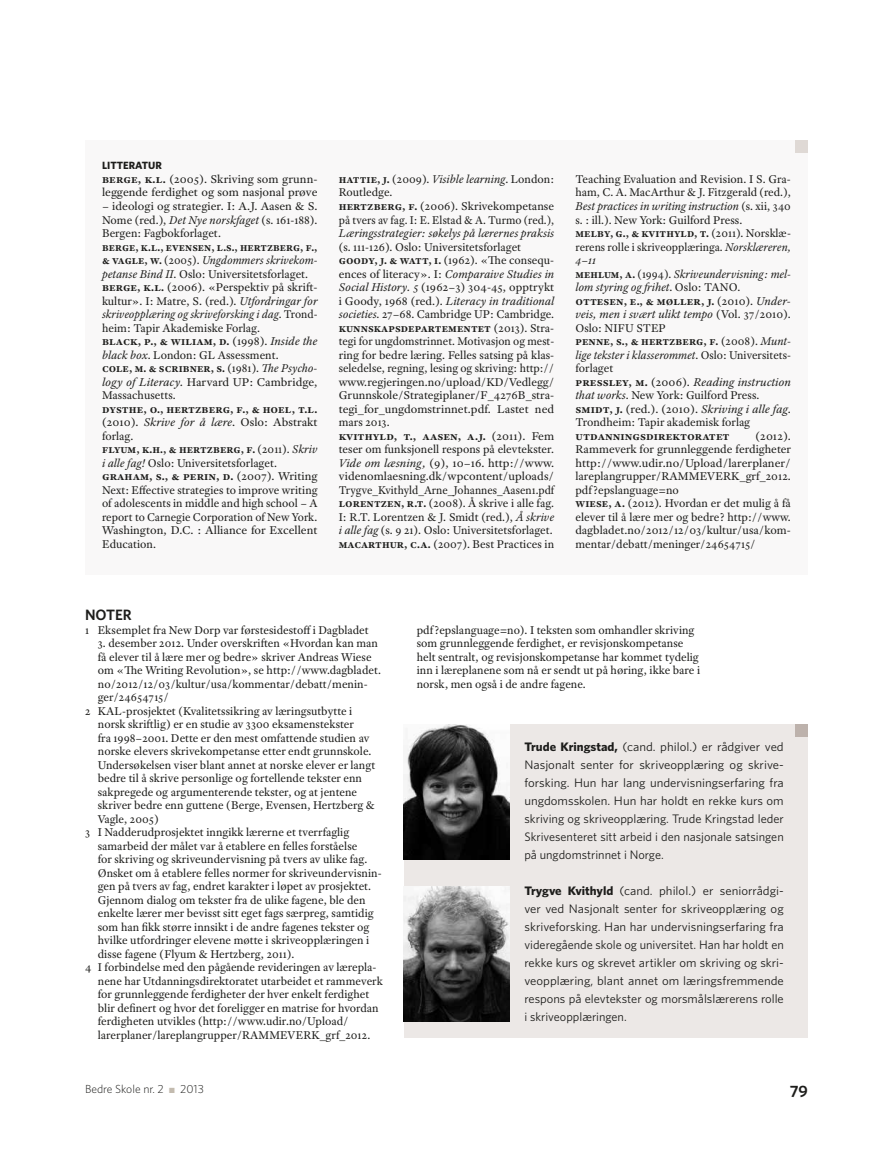
<style>
.page{position:relative;width:893px;height:1149px;background:#fff}
.page>*{position:absolute;margin:0;border:0;box-sizing:border-box;transform-origin:0 0}
.t1{font:600 16.5px "Whitney";color:#1d1d1b}
.t2{font:600 15px "Whitney";color:#1d1d1b}
.t3{font:12.3px/18px "Whitney";color:#1d1d1b;text-align:justify;scale:1.04 1}
.t4{font:12px/13.5px "Adobe Text Pro";color:#1d1d1b}
.t5{font:12px/13.5px "Adobe Text Pro";color:#1d1d1b;scale:1.04 1}
.t6{font:italic 12px "Adobe Text Pro";color:#1d1d1b}
.t7{font:700 12px "Adobe Text Pro";color:#1d1d1b;scale:1.04 1}
.t8{font:300 11.7px "Whitney";color:#1d1d1b}
.t9{font:700 10.5px "Whitney";color:#1d1d1b}
.s1{font-weight:700}
.s2{font-style:italic}
.s3{color:#c3bbaf}
</style>
<div class="page">
<div style="left:85px;top:140px;width:723px;height:434px;background:#f9f8f8"></div>
<div style="left:795px;top:140px;width:13px;height:13px;background:#dfd9d5"></div>
<div style="left:404px;top:724px;width:404px;height:313px;background:#ece8e6"></div>
<div style="left:795px;top:724px;width:13px;height:12px;background:#bdb2ac"></div>
<img style="left:404px;top:724px;width:106px;height:134px">
<img style="left:404px;top:886px;width:106px;height:134px">
<p class="t9" style="left:102px;top:159px;width:61px">LITTERATUR</p>
<p class="t5" style="left:102px;top:172px;width:209px"><span class="s1">Berge, K.L.</span> (2005). Skriving som grunn&shy;leggende ferdighet og som nasjonal prøve</p>
<p class="t5" style="left:102px;top:199px;width:209px;text-align:justify">– ideologi og strategier. I: A.J. Aasen &amp; S.<br>Nome (red.), <span class="s2">Det Nye norskfaget</span> (s. 161-188).<br>Bergen: Fagbokforlaget.</p>
<p class="t4" style="left:102px;top:240px;width:217px"><span class="s1">Berge, K.L., Evensen, L.S., Hertzberg, F., &amp; Vagle, W.</span> (2005). <span class="s2">Ungdommers skrivekom&shy;petanse Bind II</span>. Oslo: Universitetsforlaget.<br><span class="s1">Berge, K.L.</span> (2006). «Perspektiv på skrift&shy;kultur». I: Matre, S. (red.). <span class="s2">Utfordringar for skriveopplæring og skriveforsking i dag</span>. Trond&shy;heim: Tapir Akademiske Forlag.<br><span class="s1">Black, P., &amp; Wiliam, D.</span> (1998). <span class="s2">Inside the black box</span>. London: GL Assessment.<br><span class="s1">Cole, M. &amp; Scribner, S.</span> (1981). <span class="s2">The Psycho&shy;logy of Literacy.</span> Harvard UP: Cambridge, Massachusetts.</p>
<p class="t5" style="left:102px;top:402px;width:209px"><span class="s1">Dysthe, O., Hertzberg, F., &amp; Hoel, T.L. </span>(2010). <span class="s2">Skrive for å lære</span>. Oslo: Abstrakt forlag.<br><span class="s1">Flyum, K.H., &amp; Hertzberg, F.</span> (2011). <span class="s2">Skriv i alle fag!</span> Oslo: Universitetsforlaget.<br><span class="s1">Graham, S., &amp; Perin, D.</span> (2007). Writing Next: Effective strategies to improve writing of adolescents in middle and high school – A report to Carnegie Corporation of New York.<br>Washington, D.C. : Alliance for Excellent Education.</p>
<p class="t4" style="left:339px;top:172px;width:217px"><span class="s1">Hattie, J.</span> (2009). <span class="s2">Visible learning</span>. London:<br>Routledge.<br><span class="s1">Hertzberg, F.</span> (2006). Skrivekompetanse på tvers av fag. I: E. Elstad &amp; A. Turmo (red.),</p>
<p class="t6" style="left:339px;top:225px;width:217px">Læringsstrategier: søkelys på lærernes praksis</p>
<p class="t4" style="left:339px;top:240px;width:217px">(s. 111-126). Oslo: Universitetsforlaget <span class="s1">Goody, J. &amp; Watt, I.</span> (1962). «The consequ&shy;ences of literacy». I: <span class="s2">Comparaive Studies in Social History. 5</span> (1962–3) 304-45, opptrykt i Goody, 1968 (red.). <span class="s2">Literacy in traditional societies</span>. 27–68. Cambridge UP: Cambridge.<br><span class="s1">Kunnskapsdepartementet</span> (2013). Stra&shy;tegi for ungdomstrinnet. Motivasjon og mest&shy;ring for bedre læring. Felles satsing på klas&shy;seledelse, regning, lesing og skriving: http:// www.regjeringen.no/upload/KD/Vedlegg/ Grunnskole/Strategiplaner/F_4276B_stra&shy;tegi_for_ungdomstrinnet.pdf. Lastet ned mars 2013.<br><span class="s1">Kvithyld, T., Aasen, A.J.</span> (2011). Fem teser om funksjonell respons på elevtekster.<br><span class="s2">Vide om læsning,</span> (9), 10–16. http://www. videnomlaesning.dk/wpcontent/uploads/ Trygve_Kvithyld_Arne_Johannes_Aasen1.pdf <span class="s1">Lorentzen, R.T.</span> (2008). Å skrive i alle fag.<br>I: R.T. Lorentzen &amp; J. Smidt (red.), <span class="s2">Å skrive i alle fag</span> (s. 9 21). Oslo: Universitetsforlaget.<br><span class="s1">MacArthur, C.A.</span> (2007). Best Practices in</p>
<p class="t4" style="left:575px;top:172px;width:217px">Teaching Evaluation and Revision. I S. Gra&shy;ham, C. A. MacArthur &amp; J. Fitzgerald (red.), <span class="s2">Best practices in writing instruction</span> (s. xii, 340 s. : ill.). New York: Guilford Press.<br><span class="s1">Melby, G., &amp; Kvithyld, T.</span> (2011). Norsklæ&shy;rerens rolle i skriveopplæringa. <span class="s2">Norsklæreren, 4–11<br></span><span class="s1">Mehlum, A.</span> (1994). <span class="s2">Skriveundervisning: mel&shy;lom styring og frihet</span>. Oslo: TANO.<br><span class="s1">Ottesen, E., &amp; Møller, J.</span> (2010). <span class="s2">Under&shy;veis, men i svært ulikt tempo</span> (Vol. 37/2010).<br>Oslo: NIFU STEP<br><span class="s1">Penne, S., &amp; Hertzberg, F.</span> (2008). <span class="s2">Munt&shy;lige tekster i klasserommet</span>. Oslo: Universitets&shy;forlaget<br><span class="s1">Pressley, M.</span> (2006). <span class="s2">Reading instruction that works</span>. New York: Guilford Press.<br><span class="s1">Smidt, J.</span> (red.). (2010). <span class="s2">Skriving i alle fag</span>.<br>Trondheim: Tapir akademisk forlag</p>
<p class="t7" style="left:575px;top:428px;width:150px">Utdanningsdirektoratet</p>
<p class="t5" style="left:575px;top:429px;width:209px;text-indent:180px">(2012).<br>Rammeverk for grunnleggende ferdigheter http://www.udir.no/Upload/larerplaner/ lareplangrupper/RAMMEVERK_grf_2012. pdf?epslanguage=no<br><span class="s1">Wiese, A.</span> (2012). Hvordan er det mulig å få elever til å lære mer og bedre? http://www. dagbladet.no/2012/12/03/kultur/usa/kom&shy;mentar/debatt/meninger/24654715/</p>
<p class="t2" style="left:85px;top:604px;width:48px">NOTER</p>
<p class="t4" style="left:85px;top:622px;width:285px">1 Eksemplet fra New Dorp var førstesidestoff i Dagbladet</p>
<p class="t4" style="left:98px;top:636px;width:282px">3. desember 2012. Under overskriften «Hvordan kan man</p>
<p class="t4" style="left:98px;top:649px;width:275px">få elever til å lære mer og bedre» skriver Andreas Wiese</p>
<p class="t4" style="left:98px;top:663px;width:285px">om «The Writing Revolution», se http://www.dagbladet.</p>
<p class="t4" style="left:98px;top:676px;width:271px">no/2012/12/03/kultur/usa/kommentar/debatt/menin-</p>
<p class="t4" style="left:98px;top:690px;width:73px">ger/24654715/</p>
<p class="t4" style="left:85px;top:703px;width:269px">2 KAL-prosjektet (Kvalitetssikring av læringsutbytte i</p>
<p class="t4" style="left:98px;top:717px;width:257px">norsk skriftlig) er en studie av 3300 eksamenstekster</p>
<p class="t4" style="left:98px;top:730px;width:273px">fra 1998–2001. Dette er den mest omfattende studien av</p>
<p class="t4" style="left:98px;top:744px;width:275px">norske elevers skrivekompetanse etter endt grunnskole.</p>
<p class="t4" style="left:98px;top:757px;width:279px">Undersøkelsen viser blant annet at norske elever er langt</p>
<p class="t4" style="left:98px;top:771px;width:266px">bedre til å skrive personlige og fortellende tekster enn</p>
<p class="t4" style="left:98px;top:784px;width:261px">sakpregede og argumenterende tekster, og at jentene</p>
<p class="t4" style="left:98px;top:798px;width:279px">skriver bedre enn guttene (Berge, Evensen, Hertzberg &amp;</p>
<p class="t4" style="left:98px;top:811px;width:62px">Vagle, 2005)</p>
<p class="t4" style="left:85px;top:825px;width:266px">3 I Nadderudprosjektet inngikk lærerne et tverrfaglig</p>
<p class="t4" style="left:98px;top:838px;width:261px">samarbeid der målet var å etablere en felles forståelse</p>
<p class="t4" style="left:98px;top:852px;width:271px">for skriving og skriveundervisning på tvers av ulike fag.</p>
<p class="t4" style="left:98px;top:865px;width:285px">Ønsket om å etablere felles normer for skriveundervisnin-</p>
<p class="t4" style="left:98px;top:879px;width:275px">gen på tvers av fag, endret karakter i løpet av prosjektet.</p>
<p class="t4" style="left:98px;top:892px;width:269px">Gjennom dialog om tekster fra de ulike fagene, ble den</p>
<p class="t4" style="left:98px;top:906px;width:277px">enkelte lærer mer bevisst sitt eget fags særpreg, samtidig</p>
<p class="t4" style="left:98px;top:919px;width:273px">som han fikk større innsikt i de andre fagenes tekster og</p>
<p class="t4" style="left:98px;top:933px;width:273px">hvilke utfordringer elevene møtte i skriveopplæringen i</p>
<p class="t4" style="left:98px;top:946px;width:198px">disse fagene (Flyum &amp; Hertzberg, 2011).</p>
<p class="t4" style="left:85px;top:960px;width:293px">4 I forbindelse med den pågående revideringen av lærepla-</p>
<p class="t4" style="left:98px;top:973px;width:286px">nene har Utdanningsdirektoratet utarbeidet et rammeverk</p>
<p class="t4" style="left:98px;top:987px;width:273px">for grunnleggende ferdigheter der hver enkelt ferdighet</p>
<p class="t4" style="left:98px;top:1000px;width:282px">blir definert og hvor det foreligger en matrise for hvordan</p>
<p class="t4" style="left:98px;top:1014px;width:252px">ferdigheten utvikles (http://www.udir.no/Upload/</p>
<p class="t4" style="left:98px;top:1027px;width:274px">larerplaner/lareplangrupper/RAMMEVERK_grf_2012.</p>
<p class="t4" style="left:417px;top:622px;width:285px">pdf?epslanguage=no). I teksten som omhandler skriving som grunnleggende ferdighet, er revisjonskompetanse helt sentralt, og revisjonskompetanse har kommet tydelig inn i læreplanene som nå er sendt ut på høring, ikke bare i norsk, men også i de andre fagene.</p>
<p class="t3" style="left:524px;top:737px;width:251px"><span class="s1">Trude Kringstad,</span> (cand. philol.) er rådgiver ved Nasjonalt senter for skriveopplæring og skrive&shy;forsking. Hun har lang undervisningserfaring fra ungdomsskolen. Hun har holdt en rekke kurs om skriving og skriveopplæring. Trude Kringstad leder Skrivesenteret sitt arbeid i den nasjonale satsingen på ungdomstrinnet i Norge.</p>
<p class="t3" style="left:524px;top:881px;width:251px"><span class="s1">Trygve Kvithyld</span> (cand. philol.) er seniorrådgi&shy;ver ved Nasjonalt senter for skriveopplæring og skriveforsking. Han har undervisningserfaring fra videregående skole og universitet. Han har holdt en rekke kurs og skrevet artikler om skriving og skri&shy;veopplæring, blant annet om læringsfremmende respons på elevtekster og morsmålslærerens rolle i skriveopplæringen.</p>
<p class="t8" style="left:85px;top:1080px;width:120px">Bedre Skole nr. 2 <span class="s3">■</span> 2013</p>
<h1 class="t1" style="left:790px;top:1079px;width:20px">79</h1>
</div>
